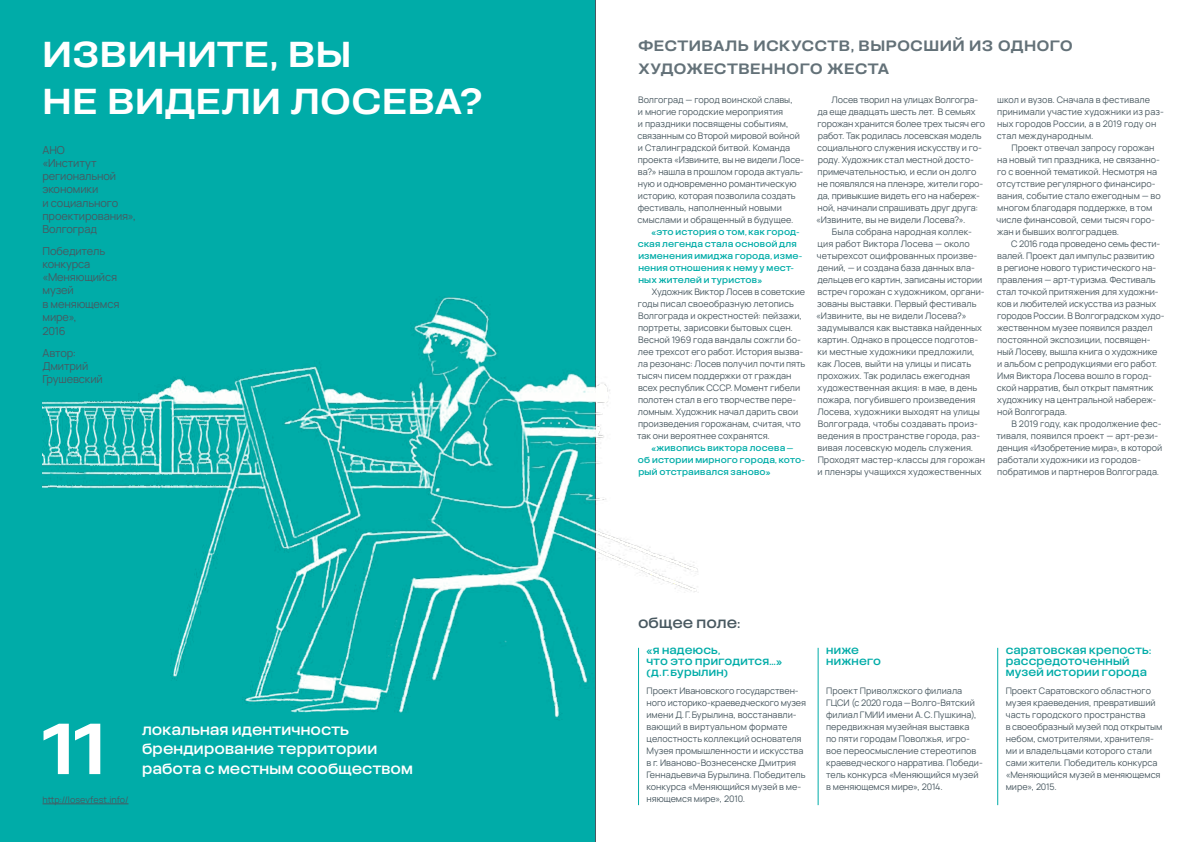
<style>
.page{position:relative;width:1191px;height:842px;background:#fff}
.page>*{position:absolute;margin:0;border:0;box-sizing:border-box;transform-origin:0 0}
.t1{font:72px "Easy Flex FP";color:#fff}
.t2{font:36px/47px "Easy Flex FP";letter-spacing:.01em;color:#fff}
.t3{font:15px/23px "Easy Flex FP";letter-spacing:.02em;color:#637178}
.t4{font:12px/19.7px "Easy Flex FP";letter-spacing:.01em;color:#fff}
.t5{font:12px "Easy Flex FP";letter-spacing:.005em;color:#485860}
.t6{font:11px/13.2px "Manrope";letter-spacing:-.01em;color:#485860}
.t7{font:9px/12px "Manrope";color:#485860}
.t8{font:9px/10.8px "Easy Flex FP";letter-spacing:.025em;color:#00aca8}
.t9{font:7px/12px "Easy Flex FP";letter-spacing:.03em;color:#00aca8}
</style>
<div class="page">
<div style="left:0;top:0;width:595px;height:842px;background:#00aca8"></div>
<hr style="left:595px;top:0;width:1px;height:842px;background:#485860">
<img style="left:43px;top:297px;width:956px;height:509px">
<h2 class="t2" style="left:43px;top:28px;width:441px">ИЗВИНИТЕ, ВЫ<br>НЕ ВИДЕЛИ ЛОСЕВА?</h2>
<p class="t6" style="left:43px;top:143px;width:95px">АНО<br>«Институт региональной экономики<br>и социального проектирования»,<br>Волгоград</p>
<p class="t6" style="left:43px;top:243px;width:78px">Победитель конкурса «Меняющийся музей<br>в меняющемся мире»,</p>
<p class="t6" style="left:43px;top:320px;width:35px;line-height:21.7px">2016<br>Автор:</p>
<p class="t6" style="left:43px;top:359px;width:62px">Дмитрий<br>Грушевский</p>
<h1 class="t1" style="left:43px;top:697px;width:66px">11</h1>
<p class="t7" style="left:43px;top:793px;width:87px">http://losevfest.info/</p>
<h3 class="t4" style="left:142px;top:720px;width:272px">локальная идентичность брендирование территории работа с местным сообществом</h3>
<h3 class="t3" style="left:638px;top:33px;width:436px">ФЕСТИВАЛЬ ИСКУССТВ, ВЫРОСШИЙ ИЗ ОДНОГО<br>ХУДОЖЕСТВЕННОГО ЖЕСТА</h3>
<p class="t7" style="left:637px;top:93px;width:168px">Волгоград — город воинской славы,<br>и многие городские мероприятия<br>и праздники посвящены событиям, связанным со Второй мировой войной и Сталинградской битвой. Команда проекта «Извините, вы не видели Лосе&shy;ва?» нашла в прошлом города актуаль&shy;ную и одновременно романтическую историю, которая позволила создать фестиваль, наполненный новыми смыслами и обращенный в будущее.</p>
<p class="t9" style="left:638px;top:226px;width:166px;text-indent:14px">«Это история о том, как город&shy;ская легенда стала основой для изменения имиджа города, изме&shy;нения отношения к нему у мест&shy;ных жителей и туристов»</p>
<p class="t7" style="left:637px;top:286px;width:170px;text-indent:15px">Художник Виктор Лосев в советские годы писал своеобразную летопись Волгограда и окрестностей: пейзажи, портреты, зарисовки бытовых сцен.<br>Весной 1969 года вандалы сожгли бо&shy;лее трехсот его работ. История вызва&shy;ла резонанс: Лосев получил почти пять тысяч писем поддержки от граждан всех республик СССР. Момент гибели полотен стал в его творчестве пере&shy;ломным. Художник начал дарить свои произведения горожанам, считая, что так они вероятнее сохранятся.</p>
<p class="t9" style="left:638px;top:442px;width:168px;text-indent:14px">«Живопись Виктора Лосева — об истории мирного города, кото&shy;рый отстраивался заново»</p>
<p class="t7" style="left:816px;top:94px;width:170px;text-indent:15px">Лосев творил на улицах Волгогра&shy;да еще двадцать шесть лет. В семьях горожан хранится более трех тысяч его работ. Так родилась лосевская модель социального служения искусству и го&shy;роду. Художник стал местной досто&shy;примечательностью, и если он долго не появлялся на пленэре, жители горо&shy;да, привыкшие видеть его на набереж&shy;ной, начинали спрашивать друг друга: «Извините, вы не видели Лосева?».</p>
<p class="t7" style="left:816px;top:226px;width:170px;text-indent:16px">Была собрана народная коллек&shy;ция работ Виктора Лосева — около четырехсот оцифрованных произве&shy;дений, — и создана база данных вла&shy;дельцев его картин, записаны истории встреч горожан с художником, органи&shy;зованы выставки. Первый фестиваль «Извините, вы не видели Лосева?» задумывался как выставка найденных картин. Однако в процессе подготов&shy;ки местные художники предложили, как Лосев, выйти на улицы и писать прохожих. Так родилась ежегодная художественная акция: в мае, в день пожара, погубившего произведения Лосева, художники выходят на улицы Волгограда, чтобы создавать произ&shy;ведения в пространстве города, раз&shy;вивая лосевскую модель служения.<br>Проходят мастер-классы для горожан и пленэры учащихся художественных</p>
<p class="t7" style="left:996px;top:94px;width:169px">школ и вузов. Сначала в фестивале принимали участие художники из раз&shy;ных городов России, а в 2019 году он стал международным.</p>
<p class="t7" style="left:996px;top:142px;width:166px;text-indent:15px">Проект отвечал запросу горожан на новый тип праздника, не связанно&shy;го с военной тематикой. Несмотря на отсутствие регулярного финансиро&shy;вания, событие стало ежегодным — во многом благодаря поддержке, в том числе финансовой, семи тысяч горо&shy;жан и бывших волгоградцев.</p>
<p class="t7" style="left:996px;top:238px;width:169px;text-indent:14px">С 2016 года проведено семь фести&shy;валей. Проект дал импульс развитию<br>в регионе нового туристического на&shy;правления — арт-туризма. Фестиваль стал точкой притяжения для художни&shy;ков и любителей искусства из разных городов России. В Волгоградском худо&shy;жественном музее появился раздел постоянной экспозиции, посвящен&shy;ный Лосеву, вышла книга о художнике<br>и альбом с репродукциями его работ.<br>Имя Виктора Лосева вошло в город&shy;ской нарратив, был открыт памятник художнику на центральной набереж&shy;ной Волгограда.</p>
<p class="t7" style="left:996px;top:417px;width:167px;text-indent:15px">В 2019 году, как продолжение фес&shy;тиваля, появился проект — арт-рези&shy;денция «Изобретение мира», в которой работали художники из городов-- побратимов и партнеров Волгограда.</p>
<h3 class="t5" style="left:638px;top:615px;width:103px">Общее поле:</h3>
<p class="t8" style="left:646px;top:645px;width:137px">«Я надеюсь,<br>что это пригодится…» (Д.Г.Бурылин)</p>
<p class="t7" style="left:646px;top:684px;width:161px">Проект Ивановского государствен&shy;ного историко-краеведческого музея имени Д.Г.Бурылина, восстанавли&shy;вающий в виртуальном формате целостность коллекций основателя Музея промышленности и искусства в г. Иваново-Вознесенске Дмитрия Геннадьевича Бурылина. Победитель конкурса «Меняющийся музей в ме&shy;няющемся мире», 2010.</p>
<p class="t8" style="left:826px;top:645px;width:56px">Ниже<br>Нижнего</p>
<p class="t7" style="left:826px;top:684px;width:158px">Проект Приволжского филиала<br>ГЦСИ (с 2020 года — Волго-Вятский филиал ГМИИ имени А.С.Пушкина), передвижная музейная выставка<br>по пяти городам Поволжья, игро&shy;вое переосмысление стереотипов краеведческого нарратива. Победи&shy;тель конкурса «Меняющийся музей в меняющемся мире», 2014.</p>
<p class="t8" style="left:1005px;top:645px;width:147px">Саратовская крепость: рассредоточенный музей истории города</p>
<p class="t7" style="left:1005px;top:684px;width:158px">Проект Саратовского областного музея краеведения, превративший часть городского пространства<br>в своеобразный музей под открытым небом, смотрителями, хранителя&shy;ми и владельцами которого стали сами жители. Победитель конкурса «Меняющийся музей в меняющемся мире», 2015.</p>
</div>
